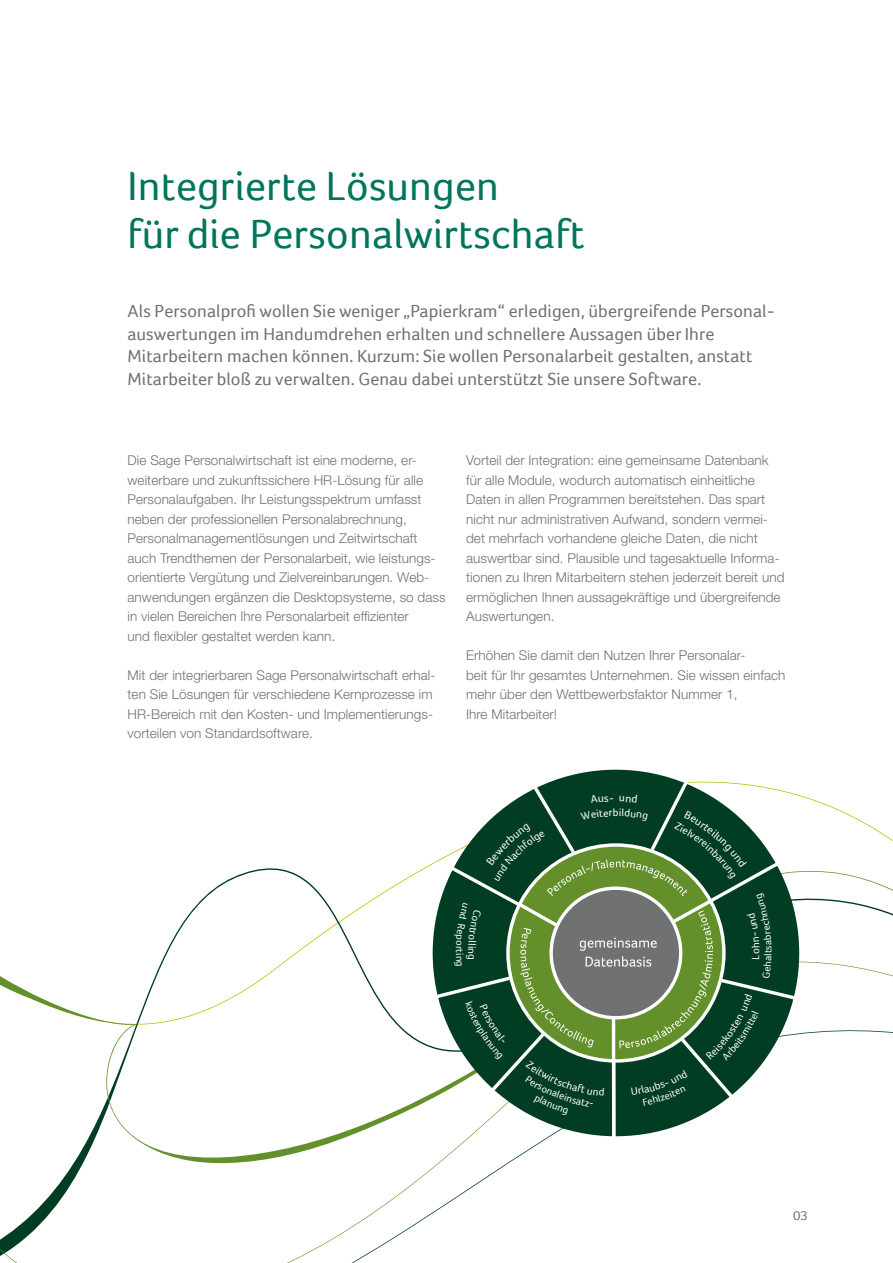
<style>
.page{position:relative;width:893px;height:1263px;background:#fff}
.page>*{position:absolute;margin:0;border:0;box-sizing:border-box;transform-origin:0 0}
.t1{font:42px/48px "Foco";letter-spacing:.005em;color:#00755c}
.t2{font:18px/22.5px "Foco";letter-spacing:.005em;color:#707172}
.t3{font:300 13.5px/19.5px "Helvetica Neue LT Std";letter-spacing:.005em;color:#707172}
.t4{font:13.5px "Foco";color:#707172}
</style>
<div class="page">
<svg style="left:0;top:1164px;width:507px;height:99px"></svg>
<svg style="left:0;top:836px;width:893px;height:328px"></svg>
<svg style="left:433px;top:774px;width:376px;height:328px"></svg>
<svg style="left:612px;top:1115px;width:4px;height:29px"></svg>
<svg style="left:454px;top:794px;width:318px;height:321px;background:#47714e"></svg>
<h1 class="t1" style="left:128px;top:161px;width:459px">Integrierte Lösungen<br>für die Personalwirtschaft</h1>
<p class="t2" style="left:128px;top:300px;width:649px">Als Personalprofi wollen Sie weniger „Papierkram“ erledigen, übergreifende Personal&shy;auswertungen im Handumdrehen erhalten und schnellere Aussagen über Ihre Mitarbeitern machen können. Kurzum: Sie wollen Personalarbeit gestalten, anstatt Mitarbeiter bloß zu verwalten. Genau dabei unterstützt Sie unsere Software.</p>
<p class="t3" style="left:128px;top:450px;width:319px">Die Sage Personalwirtschaft ist eine moderne, er&shy;weiterbare und zukunftssichere HR-Lösung für alle Personalaufgaben. Ihr Leistungsspektrum umfasst neben der professionellen Personalabrechnung, Personalmanagementlösungen und Zeitwirtschaft auch Trendthemen der Personalarbeit, wie leistungs&shy;orientierte Vergütung und Zielvereinbarungen. Web&shy;anwendungen ergänzen die Desktopsysteme, so dass in vielen Bereichen Ihre Personalarbeit effizienter<br>und flexibler gestaltet werden kann.</p>
<p class="t3" style="left:128px;top:665px;width:309px">Mit der integrierbaren Sage Personalwirtschaft erhal&shy;ten Sie Lösungen für verschiedene Kernprozesse im HR-Bereich mit den Kosten- und Implementierungs&shy;vorteilen von Standardsoftware.</p>
<p class="t3" style="left:466px;top:450px;width:320px">Vorteil der Integration: eine gemeinsame Datenbank für alle Module, wodurch automatisch einheitliche Daten in allen Programmen bereitstehen. Das spart nicht nur administrativen Aufwand, sondern vermei&shy;det mehrfach vorhandene gleiche Daten, die nicht auswertbar sind. Plausible und tagesaktuelle Informa&shy;tionen zu Ihren Mitarbeitern stehen jederzeit bereit und ermöglichen Ihnen aussagekräftige und übergreifende Auswertungen.</p>
<p class="t3" style="left:466px;top:645px;width:321px">Erhöhen Sie damit den Nutzen Ihrer Personalar-<br>beit für Ihr gesamtes Unternehmen. Sie wissen einfach mehr über den Wettbewerbsfaktor Nummer 1,<br>Ihre Mitarbeiter!</p>
<p class="t4" style="left:793px;top:1207px;width:16px">03</p>
</div>
